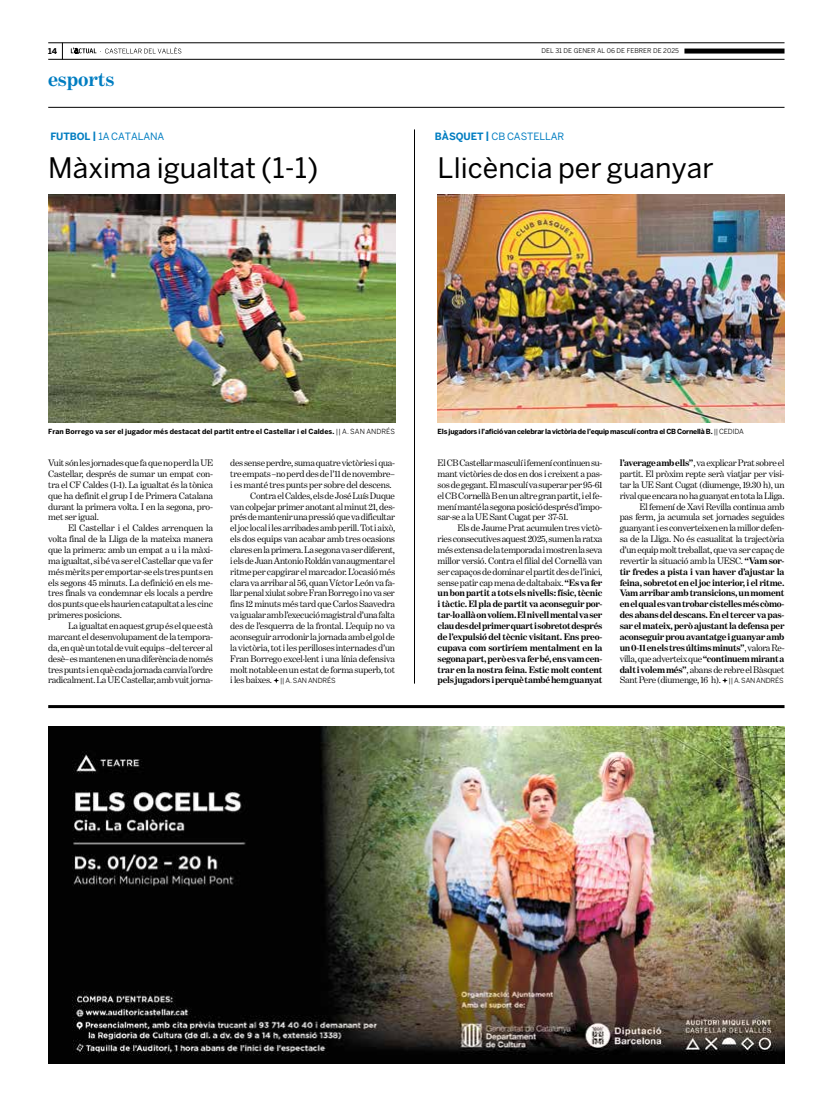
<style>
.page{position:relative;width:820px;height:1106px;background:#fff}
.page>*{position:absolute;margin:0;border:0;box-sizing:border-box;transform-origin:0 0}
.t1{font:28px "Benton Sans";letter-spacing:.005em;color:#000}
.t2{font:700 20px "Benton Modern One";letter-spacing:-.005em;color:#007dc1}
.t3{font:10px "Benton Sans";letter-spacing:-.005em;color:#007dc1}
.t4{font:9.5px/10.9px "Benton Modern One";letter-spacing:-.025em;color:#000;text-align:justify}
.t5{font:700 9.5px/10.9px "Benton Modern One";letter-spacing:-.025em;color:#000;text-align:justify}
.t6{font:700 8px "Benton Sans";color:#000}
.t7{font:700 7px "Benton Sans";letter-spacing:-.03em;color:#000}
.t8{font:700 7px "Benton Sans";letter-spacing:.01em;color:#000}
.t9{font:7px "Benton Sans";letter-spacing:-.02em;color:#000}
.t10{font:6.5px "Benton Sans";letter-spacing:.005em;color:#000}
.s1{font-weight:700}
.s2{font-weight:400}
.s3{font-family:"Benton Modern One";font-size:9.5px}
.s4{font-family:"Benton Sans";font-size:7px}
</style>
<div class="page">
<svg style="left:62px;top:44px;width:1px;height:15px"></svg>
<hr style="left:48px;top:107px;width:736px;height:1px;background:#000">
<hr style="left:48px;top:43px;width:736px;height:1px;background:#000">
<hr style="left:48px;top:59px;width:736px;height:1px;background:#000">
<div style="left:684px;top:49px;width:100px;height:5px;background:#000"></div>
<svg style="left:71px;top:47px;width:110px;height:7px"></svg>
<hr style="left:48px;top:705px;width:736px;height:3px;background:#000">
<img style="left:48px;top:195px;width:347px;height:228px">
<hr style="left:414px;top:129px;width:1px;height:554px;background:#000">
<svg style="left:273px;top:678px;width:6px;height:5px"></svg>
<img style="left:437px;top:195px;width:347px;height:228px">
<svg style="left:722px;top:678px;width:5px;height:5px"></svg>
<img style="left:48px;top:726px;width:736px;height:337px">
<p class="t6" style="left:48px;top:46px;width:11px">14</p>
<p class="t10" style="left:541px;top:47px;width:139px">DEL 31 DE GENER AL 06 DE FEBRER DE 2025</p>
<h2 class="t2" style="left:48px;top:68px;width:68px">esports</h2>
<p class="t3" style="left:50px;top:131px;width:115px"><span class="s1">FUTBOL |</span> 1A CATALANA</p>
<p class="t3" style="left:434px;top:131px;width:131px"><span class="s1">BÀSQUET |</span> CB CASTELLAR</p>
<h1 class="t1" style="left:48px;top:151px;width:271px">Màxima igualtat (1-1)</h1>
<h1 class="t1" style="left:437px;top:151px;width:277px">Llicència per guanyar</h1>
<p class="t8" style="left:48px;top:427px;width:348px">Fran Borrego va ser el jugador més destacat del partit entre el Castellar i el Caldes. <span class="s2">|| A. SAN ANDRÉS</span></p>
<p class="t4" style="left:48px;top:457px;width:166px">Vuit són les jornades que fa que no perd la UE Castellar, després de sumar un empat con&shy;tra el CF Caldes (1-1). La igualtat és la tònica que ha definit el grup I de Primera Catalana durant la primera volta. I en la segona, pro&shy;met ser igual.</p>
<p class="t4" style="left:48px;top:522px;width:166px;text-indent:20px">El Castellar i el Caldes arrenquen la volta final de la Lliga de la mateixa manera que la primera: amb un empat a u i la màxi&shy;ma igualtat, si bé va ser el Castellar que va fer més mèrits per emportar-se els tres punts en els segons 45 minuts. La definició en els me&shy;tres finals va condemnar els locals a perdre dos punts que els haurien catapultat a les cinc primeres posicions.</p>
<p class="t4" style="left:48px;top:620px;width:166px;text-indent:20px">La igualtat en aquest grup és el que està marcant el desenvolupament de la tempora&shy;da, en què un total de vuit equips –del tercer al desè– es mantenen en una diferència de només tres punts i en què cada jornada canvia l’ordre radicalment. La UE Castellar, amb vuit jorna-</p>
<p class="t4" style="left:230px;top:457px;width:166px">des sense perdre, suma quatre victòries i qua-</p>
<p class="t4" style="left:230px;top:468px;width:166px">tre empats –no perd des de l’11 de novembre–</p>
<p class="t4" style="left:230px;top:479px;width:163px">i es manté tres punts per sobre del descens.</p>
<p class="t4" style="left:250px;top:490px;width:146px">Contra el Caldes, els de José Luís Duque</p>
<p class="t4" style="left:230px;top:501px;width:166px">van colpejar primer anotant al minut 21, des-</p>
<p class="t4" style="left:230px;top:512px;width:166px">prés de mantenir una pressió que va dificultar</p>
<p class="t4" style="left:230px;top:522px;width:166px">el joc local i les arribades amb perill. Tot i això,</p>
<p class="t4" style="left:230px;top:533px;width:166px">els dos equips van acabar amb tres ocasions</p>
<p class="t4" style="left:230px;top:544px;width:166px">clares en la primera. La segona va ser diferent,</p>
<p class="t4" style="left:230px;top:555px;width:166px">i els de Juan Antonio Roldán van augmentar el</p>
<p class="t4" style="left:230px;top:566px;width:166px">ritme per capgirar el marcador. L’ocasió més</p>
<p class="t4" style="left:230px;top:577px;width:166px">clara va arribar al 56, quan Víctor León va fa-</p>
<p class="t4" style="left:230px;top:588px;width:166px">llar penal xiulat sobre Fran Borrego i no va ser</p>
<p class="t4" style="left:230px;top:598px;width:166px">fins 12 minuts més tard que Carlos Saavedra</p>
<p class="t4" style="left:230px;top:609px;width:166px">va igualar amb l’execució magistral d’una falta</p>
<p class="t4" style="left:230px;top:620px;width:166px">des de l’esquerra de la frontal. L’equip no va</p>
<p class="t4" style="left:230px;top:631px;width:166px">aconseguir arrodonir la jornada amb el gol de</p>
<p class="t4" style="left:230px;top:642px;width:166px">la victòria, tot i les perilloses internades d’un</p>
<p class="t4" style="left:230px;top:653px;width:166px">Fran Borrego excel·lent i una línia defensiva</p>
<p class="t4" style="left:230px;top:663px;width:166px">molt notable en un estat de forma superb, tot</p>
<p class="t9" style="left:230px;top:676px;width:107px"><span class="s3">i les baixes.</span> || A. SAN ANDRÉS</p>
<p class="t7" style="left:437px;top:427px;width:308px">Els jugadors i l’afició van celebrar la victòria de l’equip masculí contra el CB Cornellà B. <span class="s2">|| CEDIDA</span></p>
<p class="t4" style="left:437px;top:457px;width:166px">El CB Castellar masculí i femení continuen su&shy;mant victòries de dos en dos i creixent a pas&shy;sos de gegant. El masculí va superar per 95-61 el CB Cornellà B en un altre gran partit, i el fe&shy;mení manté la segona posició després d’impo&shy;sar-se a la UE Sant Cugat per 37-51.</p>
<p class="t5" style="left:437px;top:522px;width:166px;text-indent:20px"><span class="s2">Els de Jaume Prat acumulen tres victò&shy;ries consecutives aquest 2025, sumen la ratxa més extensa de la temporada i mostren la seva millor versió. Contra el filial del Cornellà van ser capaços de dominar el partit des de l’inici, sense patir cap mena de daltabaix.</span> “Es va fer un bon partit a tots els nivells: físic, tècnic i tàctic. El pla de partit va aconseguir por&shy;tar-lo allà on volíem. El nivell mental va ser clau des del primer quart i sobretot després de l’expulsió del tècnic visitant. Ens preo&shy;cupava com sortiríem mentalment en la segona part, però es va fer bé, ens vam cen&shy;trar en la nostra feina. Estic molt content pels jugadors i perquè també hem guanyat</p>
<p class="t4" style="left:619px;top:457px;width:166px;text-align:right"><span class="s1">l’average amb ells”</span>, va explicar Prat sobre el partit. El pròxim repte serà viatjar per visi&shy;tar la UE Sant Cugat (diumenge, 19.30 h), un rival que encara no ha guanyat en tota la Lliga.<br>El femení de Xavi Revilla continua amb<br>pas ferm, ja acumula set jornades seguides guanyant i es converteixen en la millor defen&shy;sa de la Lliga. No és casualitat la trajectòria d’un equip molt treballat, que va ser capaç de revertir la situació amb la UESC. <span class="s1">“Vam sor&shy;tir fredes a pista i van haver d’ajustar la feina, sobretot en el joc interior, i el ritme.<br>Vam arribar amb transicions, un moment en el qual es van trobar cistelles més còmo&shy;des abans del descans. En el tercer va pas&shy;sar el mateix, però ajustant la defensa per aconseguir prou avantatge i guanyar amb un 0-11 en els tres últims minuts”</span>, valora Re&shy;villa, que adverteix que <span class="s1">“continuem mirant a dalt i volem més”</span>, abans de rebre el Bàsquet Sant Pere (diumenge, 16 h). <span class="s4">|| A. SAN ANDRÉS</span></p>
</div>
